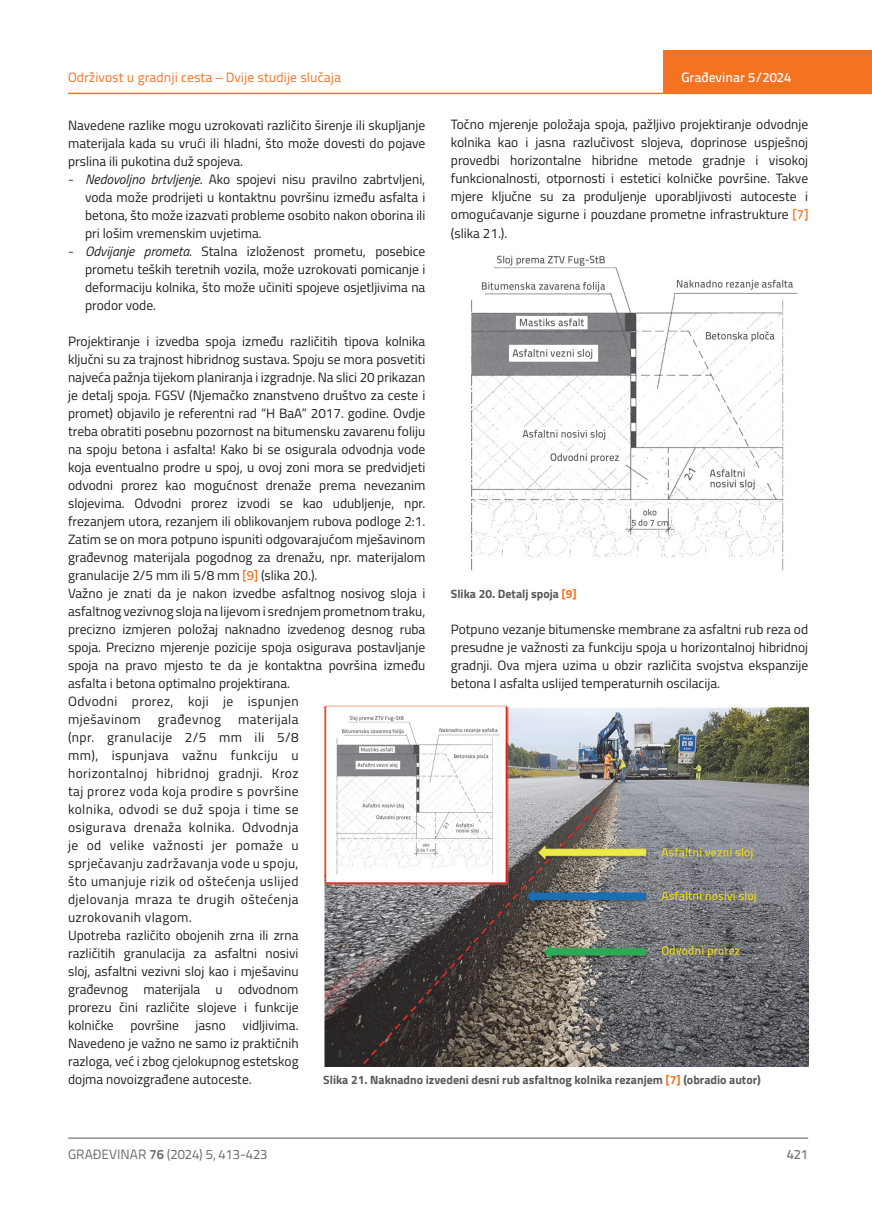
<style>
.page{position:relative;width:872px;height:1212px;background:#fff}
.page>*{position:absolute;margin:0;border:0;box-sizing:border-box;transform-origin:0 0}
.t1{font:13.5px/18px "Titillium";color:#231f20;text-align:justify}
.t2{font:13.5px/18px "Titillium";letter-spacing:.02em;color:#231f20}
.t3{font:13.5px "Titillium Text 22 L";color:#f47321}
.t4{font:13.5px "Titillium Text 22 L";color:#6c6d70}
.t5{font:500 13.5px "Titillium Text 22 L";color:#fff}
.t6{font:13.5px "Titillium";letter-spacing:.03em;color:#231f20}
.t7{font:500 13.5px "Titillium Text 22 L";color:#787a7d}
.t8{font:700 12px "Titillium";color:#57585a}
.s1{font-family:"Titillium Text 22 L";font-weight:300}
.s2{font-style:italic}
.s3{font-family:"Titillium Text 22 L";font-weight:500;color:#f47321}
.s4{color:#f47321}
.s5{font-weight:700}
</style>
<div class="page">
<hr style="left:68px;top:93px;width:804px;height:1px;background:#f47321">
<div style="left:663px;top:50px;width:209px;height:44px;background:#f47321"></div>
<hr style="left:68px;top:1138px;width:740px;height:1px;background:#57585a">
<img style="left:324px;top:705px;width:485px;height:361px">
<img style="left:471px;top:255px;width:327px;height:316px">
<p class="t3" style="left:68px;top:68px;width:274px">Održivost u gradnji cesta – Dvije studije slučaja</p>
<p class="t1" style="left:68px;top:115px;width:359px">Navedene razlike mogu uzrokovati različito širenje ili skupljanje materijala kada su vrući ili hladni, što može dovesti do pojave prslina ili pukotina duž spojeva.</p>
<p class="t1" style="left:85px;top:169px;width:342px;text-indent:-17px"><span class="s1">-</span> <span class="s2">Nedovoljno brtvljenje</span>. Ako spojevi nisu pravilno zabrtvljeni, voda može prodrijeti u kontaktnu površinu između asfalta i betona, što može izazvati probleme osobito nakon oborina ili pri lošim vremenskim uvjetima.</p>
<p class="t1" style="left:85px;top:241px;width:342px;text-indent:-17px"><span class="s1">-</span> <span class="s2">Odvijanje prometa</span>. Stalna izloženost prometu, posebice prometu teških teretnih vozila, može uzrokovati pomicanje i deformaciju kolnika, što može učiniti spojeve osjetljivima na prodor vode.</p>
<p class="t1" style="left:68px;top:331px;width:359px;text-align:left">Projektiranje i izvedba spoja između različitih tipova kolnika ključni su za trajnost hibridnog sustava. Spoju se mora posvetiti najveća pažnja tijekom planiranja i izgradnje. Na slici 20 prikazan je detalj spoja. FGSV (Njemačko znanstveno društvo za ceste i promet) objavilo je referentni rad “H BaA” 2017. godine. Ovdje treba obratiti posebnu pozornost na bitumensku zavarenu foliju na spoju betona i asfalta! Kako bi se osigurala odvodnja vode koja eventualno prodre u spoj, u ovoj zoni mora se predvidjeti odvodni prorez kao mogućnost drenaže prema nevezanim slojevima. Odvodni prorez izvodi se kao udubljenje, npr. frezanjem utora, rezanjem ili oblikovanjem rubova podloge 2:1.<br>Zatim se on mora potpuno ispuniti odgovarajućom mješavinom građevnog materijala pogodnog za drenažu, npr. materijalom granulacije 2/5 mm ili 5/8 mm <span class="s3">[9]</span> (slika 20.).<br>Važno je znati da je nakon izvedbe asfaltnog nosivog sloja i asfaltnog vezivnog sloja na lijevom i srednjem prometnom traku, precizno izmjeren položaj naknadno izvedenog desnog ruba spoja. Precizno mjerenje pozicije spoja osigurava postavljanje spoja na pravo mjesto te da je kontaktna površina između asfalta i betona optimalno projektirana.<br>Odvodni prorez, koji je ispunjen<br>mješavinom</p>
<p class="t5" style="left:681px;top:67px;width:111px">Građevinar 5/2024</p>
<p class="t1" style="left:451px;top:115px;width:359px">Točno mjerenje položaja spoja, pažljivo projektiranje odvodnje kolnika kao i jasna razlučivost slojeva, doprinose uspješnoj provedbi horizontalne hibridne metode gradnje i visokoj funkcionalnosti, otpornosti i estetici kolničke površine. Takve mjere ključne su za produljenje uporabljivosti autoceste i omogućavanje sigurne i pouzdane prometne infrastrukture <span class="s3">[7] </span>(slika 21.).</p>
<p class="t8" style="left:451px;top:585px;width:127px">Slika 20. Detalj spoja <span class="s4">[9]</span></p>
<p class="t1" style="left:451px;top:620px;width:359px">Potpuno vezanje bitumenske membrane za asfaltni rub reza od presudne je važnosti za funkciju spoja u horizontalnoj hibridnoj gradnji. Ova mjera uzima u obzir različita svojstva ekspanzije betona I asfalta uslijed temperaturnih oscilacija.</p>
<p class="t2" style="left:68px;top:709px;width:232px;text-indent:170px">materijala (npr. granulacije 2/5 mm ili 5/8 mm), ispunjava važnu funkciju u horizontalnoj hibridnoj gradnji. Kroz taj prorez voda koja prodire s površine kolnika, odvodi se duž spoja i time se osigurava drenaža kolnika. Odvodnja je od velike važnosti jer pomaže u sprječavanju zadržavanja vode u spoju, što umanjuje rizik od oštećenja uslijed djelovanja mraza te drugih oštećenja uzrokovanih vlagom.<br>Upotreba različito obojenih zrna ili zrna različitih granulacija za asfaltni nosivi sloj, asfaltni vezivni sloj kao i mješavinu građevnog materijala u odvodnom prorezu čini različite slojeve i funkcije kolničke površine jasno vidljivima.<br>Navedeno je važno ne samo iz praktičnih razloga, već i zbog cjelokupnog estetskog dojma novoizgrađene autoceste.</p>
<p class="t6" style="left:158px;top:709px;width:65px">građevnog</p>
<p class="t8" style="left:323px;top:1071px;width:439px">Slika 21. Naknadno izvedeni desni rub asfaltnog kolnika rezanjem <span class="s4">[7]</span> (obradio autor)</p>
<p class="t4" style="left:68px;top:1144px;width:201px">GRAĐEVINAR <span class="s5">76</span> (2024) 5, 413-423</p>
<p class="t7" style="left:786px;top:1144px;width:23px">421</p>
</div>
